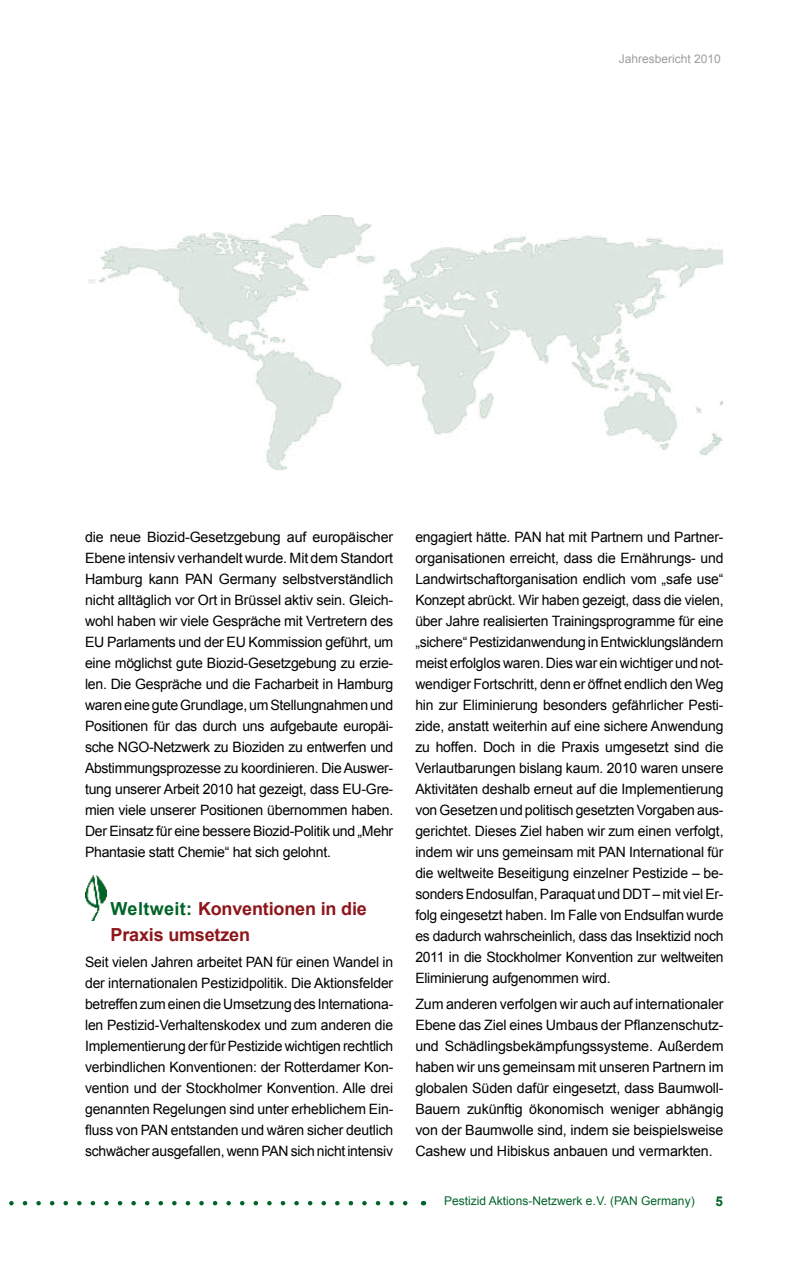
<style>
.page{position:relative;width:808px;height:1263px;background:#fff}
.page>*{position:absolute;margin:0;border:0;box-sizing:border-box;transform-origin:0 0}
.t1{font:700 18px/26.2px "Arial";letter-spacing:-.01em;color:#8e161b}
.t2{font:14.25px/21px "Arial";letter-spacing:-.02em;color:#000;text-align:justify}
.t3{font:700 13.5px "Arial";color:#006328}
.t4{font:12px "Arial";color:#006328}
.t5{font:12px "Arial";color:#9c9e9f}
.s1{color:#006328}
</style>
<div class="page">
<svg style="left:0;top:1201px;width:408px;height:4px"></svg>
<img style="left:85px;top:875px;width:21px;height:46px">
<img style="left:88px;top:215px;width:635px;height:254px">
<p class="t5" style="left:619px;top:51px;width:104px">Jahresbericht 2010</p>
<p class="t2" style="left:85px;top:527px;width:310px">die neue Biozid-Gesetzgebung auf europäischer Ebene intensiv verhandelt wurde. Mit dem Standort Hamburg kann PAN Germany selbstverständlich nicht alltäglich vor Ort in Brüssel aktiv sein. Gleich&shy;wohl haben wir viele Gespräche mit Vertretern des EU Parlaments und der EU Kommission geführt, um eine möglichst gute Biozid-Gesetzgebung zu erzie&shy;len. Die Gespräche und die Facharbeit in Hamburg waren eine gute Grundlage, um Stellungnahmen und Positionen für das durch uns aufgebaute europäi&shy;sche NGO-Netzwerk zu Bioziden zu entwerfen und Abstimmungsprozesse zu koordinieren. Die Auswer&shy;tung unserer Arbeit 2010 hat gezeigt, dass EU-Gre&shy;mien viele unserer Positionen übernommen haben.<br>Der Einsatz für eine bessere Biozid-Politik und „Mehr Phantasie statt Chemie“ hat sich gelohnt.</p>
<p class="t1" style="left:111px;top:896px;width:258px"><span class="s1">Weltweit:</span> Konventionen in die<br>Praxis umsetzen</p>
<p class="t2" style="left:85px;top:952px;width:310px">Seit vielen Jahren arbeitet PAN für einen Wandel in der internationalen Pestizidpolitik. Die Aktionsfelder betreffen zum einen die Umsetzung des Internationa&shy;len Pestizid-Verhaltenskodex und zum anderen die Implementierung der für Pestizide wichtigen rechtlich verbindlichen Konventionen: der Rotterdamer Kon&shy;vention und der Stockholmer Konvention. Alle drei genannten Regelungen sind unter erheblichem Ein&shy;fluss von PAN entstanden und wären sicher deutlich schwächer ausgefallen, wenn PAN sich nicht intensiv</p>
<p class="t2" style="left:415px;top:527px;width:310px">engagiert hätte. PAN hat mit Partnern und Partner&shy;organisationen erreicht, dass die Ernährungs- und Landwirtschaftorganisation endlich vom „safe use“ Konzept abrückt. Wir haben gezeigt, dass die vielen, über Jahre realisierten Trainingsprogramme für eine „sichere“ Pestizidanwendung in Entwicklungsländern meist erfolglos waren. Dies war ein wichtiger und not&shy;wendiger Fortschritt, denn er öffnet endlich den Weg hin zur Eliminierung besonders gefährlicher Pesti&shy;zide, anstatt weiterhin auf eine sichere Anwendung zu hoffen. Doch in die Praxis umgesetzt sind die Verlautbarungen bislang kaum. 2010 waren unsere Aktivitäten deshalb erneut auf die Implementierung von Gesetzen und politisch gesetzten Vorgaben aus&shy;gerichtet. Dieses Ziel haben wir zum einen verfolgt, indem wir uns gemeinsam mit PAN International für die weltweite Beseitigung einzelner Pestizide – be&shy;sonders Endosulfan, Paraquat und DDT – mit viel Er&shy;folg eingesetzt haben. Im Falle von Endsulfan wurde es dadurch wahrscheinlich, dass das Insektizid noch 2011 in die Stockholmer Konvention zur weltweiten Eliminierung aufgenommen wird.</p>
<p class="t2" style="left:415px;top:994px;width:310px">Zum anderen verfolgen wir auch auf internationaler Ebene das Ziel eines Umbaus der Pflanzenschutz&shy;und Schädlingsbekämpfungssysteme. Außerdem haben wir uns gemeinsam mit unseren Partnern im globalen Süden dafür eingesetzt, dass Baumwoll-Bauern zukünftig ökonomisch weniger abhängig von der Baumwolle sind, indem sie beispielsweise Cashew und Hibiskus anbauen und vermarkten.</p>
<p class="t4" style="left:444px;top:1193px;width:252px">Pestizid Aktions-Netzwerk e. V. (PAN Germany)</p>
<p class="t3" style="left:715px;top:1192px;width:9px">5</p>
</div>
